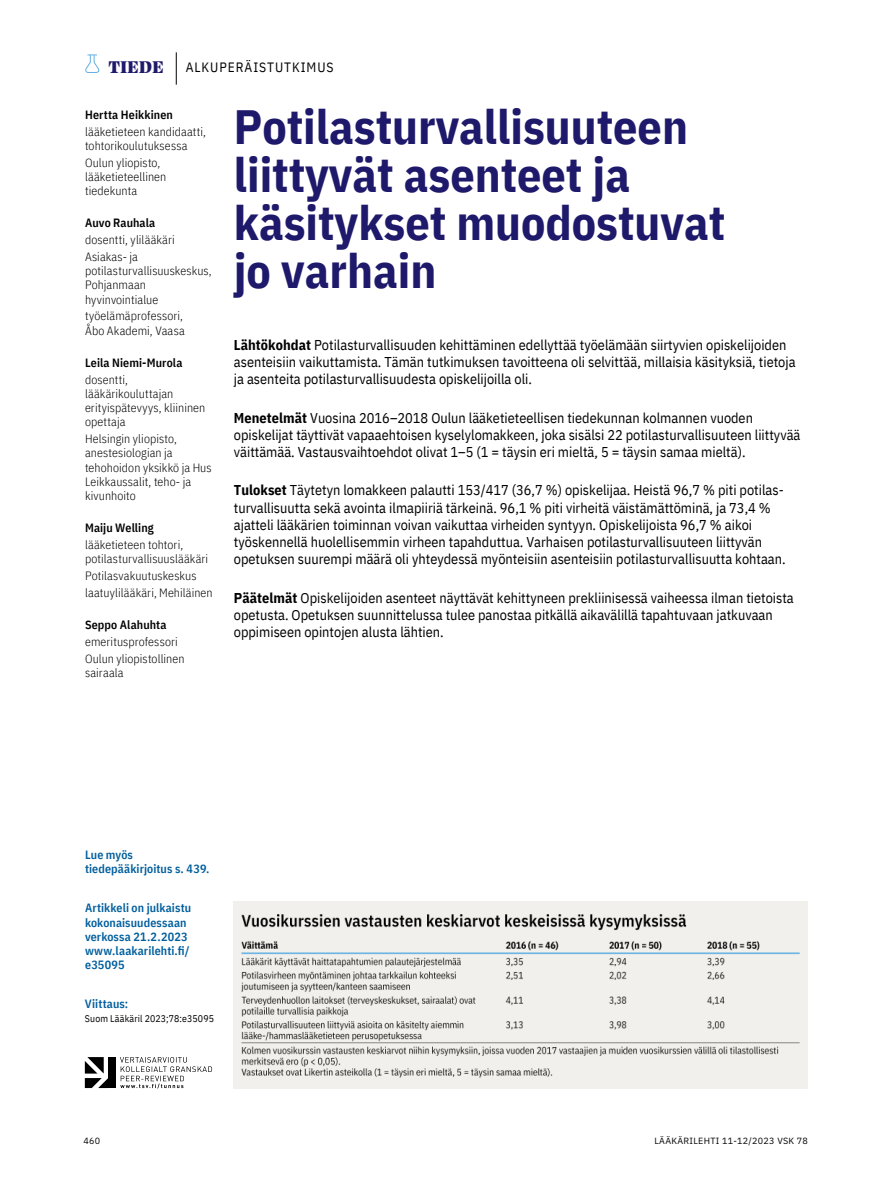
<style>
.page{position:relative;width:893px;height:1191px;background:#fff}
.page>*{position:absolute;margin:0;border:0;box-sizing:border-box;transform-origin:0 0}
.t1{font:700 48px/48px "IBM Plex Sans Cond";color:#1e196a}
.t2{font:900 19.5px "Swear Display";letter-spacing:.02em;color:#1e196a}
.t3{font:14.25px/17.2px "IBM Plex Sans Cond";color:#000}
.t4{font:13.5px "IBM Plex Sans Cond";letter-spacing:.07em;color:#000}
.t5{font:300 12px/14.2px "IBM Plex Sans Cond";letter-spacing:.01em;color:#000}
.t6{font:600 12px/14.2px "IBM Plex Sans Cond";letter-spacing:.01em;color:#005e9d}
.t7{font:600 12px "IBM Plex Sans Cond";letter-spacing:.005em;color:#000}
.t8{font:9.75px "IBM Plex Sans Cond";letter-spacing:.015em;color:#000}
.t9{font:9px "IBM Plex Sans";letter-spacing:.03em;color:#000}
.s1{font-weight:700}
</style>
<div class="page">
<svg style="left:85px;top:54px;width:14px;height:19px"></svg>
<svg style="left:85px;top:1057px;width:23px;height:31px"></svg>
<div style="left:108px;top:1057px;width:8px;height:31px;background:#000"></div>
<svg style="left:120px;top:1057px;width:92px;height:31px"></svg>
<hr style="left:176px;top:52px;width:1px;height:33px;background:#000">
<img style="left:234px;top:901px;width:574px;height:188px">
<h2 class="t2" style="left:108px;top:53px;width:57px">TIEDE</h2>
<p class="t4" style="left:186px;top:57px;width:149px">ALKUPERÄISTUTKIMUS</p>
<p class="t7" style="left:85px;top:105px;width:89px">Hertta Heikkinen</p>
<p class="t5" style="left:85px;top:123px;width:123px">lääketieteen kandidaatti, tohtorikoulutuksessa</p>
<p class="t5" style="left:85px;top:154px;width:83px">Oulun yliopisto, lääketieteellinen tiedekunta</p>
<p class="t7" style="left:85px;top:213px;width:72px">Auvo Rauhala</p>
<p class="t5" style="left:85px;top:230px;width:91px;line-height:16.8px">dosentti, ylilääkäri<br>Asiakas- ja</p>
<p class="t5" style="left:85px;top:263px;width:128px">potilasturvallisuuskeskus,<br>Pohjanmaan hyvinvointialue</p>
<p class="t5" style="left:85px;top:308px;width:101px">työelämäprofessori,<br>Åbo Akademi, Vaasa</p>
<p class="t7" style="left:85px;top:353px;width:99px">Leila Niemi-Murola</p>
<p class="t5" style="left:85px;top:371px;width:122px">dosentti, lääkärikouluttajan erityispätevyys, kliininen opettaja</p>
<p class="t5" style="left:85px;top:431px;width:128px">Helsingin yliopisto, anestesiologian ja tehohoidon yksikkö ja Hus<br>Leikkaussalit, teho- ja kivunhoito</p>
<p class="t7" style="left:85px;top:518px;width:70px">Maiju Welling</p>
<p class="t5" style="left:85px;top:536px;width:125px">lääketieteen tohtori, potilasturvallisuuslääkäri</p>
<p class="t5" style="left:85px;top:566px;width:129px;line-height:16.8px">Potilasvakuutuskeskus laatuylilääkäri, Mehiläinen</p>
<p class="t7" style="left:85px;top:615px;width:83px">Seppo Alahuhta</p>
<p class="t5" style="left:85px;top:632px;width:101px;line-height:16.8px">emeritusprofessori<br>Oulun yliopistollinen</p>
<p class="t5" style="left:85px;top:664px;width:40px">sairaala</p>
<h1 class="t1" style="left:234px;top:99px;width:493px">Potilasturvallisuuteen liittyvät asenteet ja käsitykset muodostuvat jo varhain</h1>
<p class="t3" style="left:234px;top:335px;width:563px"><span class="s1">Lähtökohdat</span> Potilasturvallisuuden kehittäminen edellyttää työelämään siirtyvien opiskelijoiden asenteisiin vaikuttamista. Tämän tutkimuksen tavoitteena oli selvittää, millaisia käsityksiä, tietoja ja asenteita potilasturvallisuudesta opiskelijoilla oli.</p>
<p class="t3" style="left:234px;top:408px;width:568px"><span class="s1">Menetelmät</span> Vuosina 2016–2018 Oulun lääketieteellisen tiedekunnan kolmannen vuoden opiskelijat täyttivät vapaaehtoisen kyselylomakkeen, joka sisälsi 22 potilasturvallisuuteen liittyvää väittämää. Vastausvaihtoehdot olivat 1–5 (1 = täysin eri mieltä, 5 = täysin samaa mieltä).</p>
<p class="t3" style="left:234px;top:480px;width:553px"><span class="s1">Tulokset</span> Täytetyn lomakkeen palautti 153/417 (36,7 %) opiskelijaa. Heistä 96,7 % piti potilas&shy;turvallisuutta sekä avointa ilmapiiriä tärkeinä. 96,1 % piti virheitä väistämättöminä, ja 73,4 % ajatteli lääkärien toiminnan voivan vaikuttaa virheiden syntyyn. Opiskelijoista 96,7 % aikoi työskennellä huolellisemmin virheen tapahduttua. Varhaisen potilasturvallisuuteen liittyvän opetuksen suurempi määrä oli yhteydessä myönteisiin asenteisiin potilasturvallisuutta kohtaan.</p>
<p class="t3" style="left:234px;top:588px;width:561px"><span class="s1">Päätelmät</span> Opiskelijoiden asenteet näyttävät kehittyneen prekliinisessä vaiheessa ilman tietoista opetusta. Opetuksen suunnittelussa tulee panostaa pitkällä aikavälillä tapahtuvaan jatkuvaan oppimiseen opintojen alusta lähtien.</p>
<p class="t6" style="left:85px;top:846px;width:126px">Lue myös tiedepääkirjoitus s. 439.</p>
<p class="t6" style="left:85px;top:900px;width:108px">Artikkeli on julkaistu kokonaisuudessaan verkossa 21.2.2023 www.laakarilehti.fi/ e35095</p>
<p class="t6" style="left:85px;top:995px;width:45px">Viittaus:</p>
<p class="t8" style="left:85px;top:1011px;width:131px">Suom Lääkäril 2023;78:e35095</p>
<p class="t9" style="left:83px;top:1133px;width:18px">460</p>
<p class="t9" style="left:654px;top:1133px;width:155px">LÄÄKÄRILEHTI 11-12/2023 VSK 78</p>
</div>
